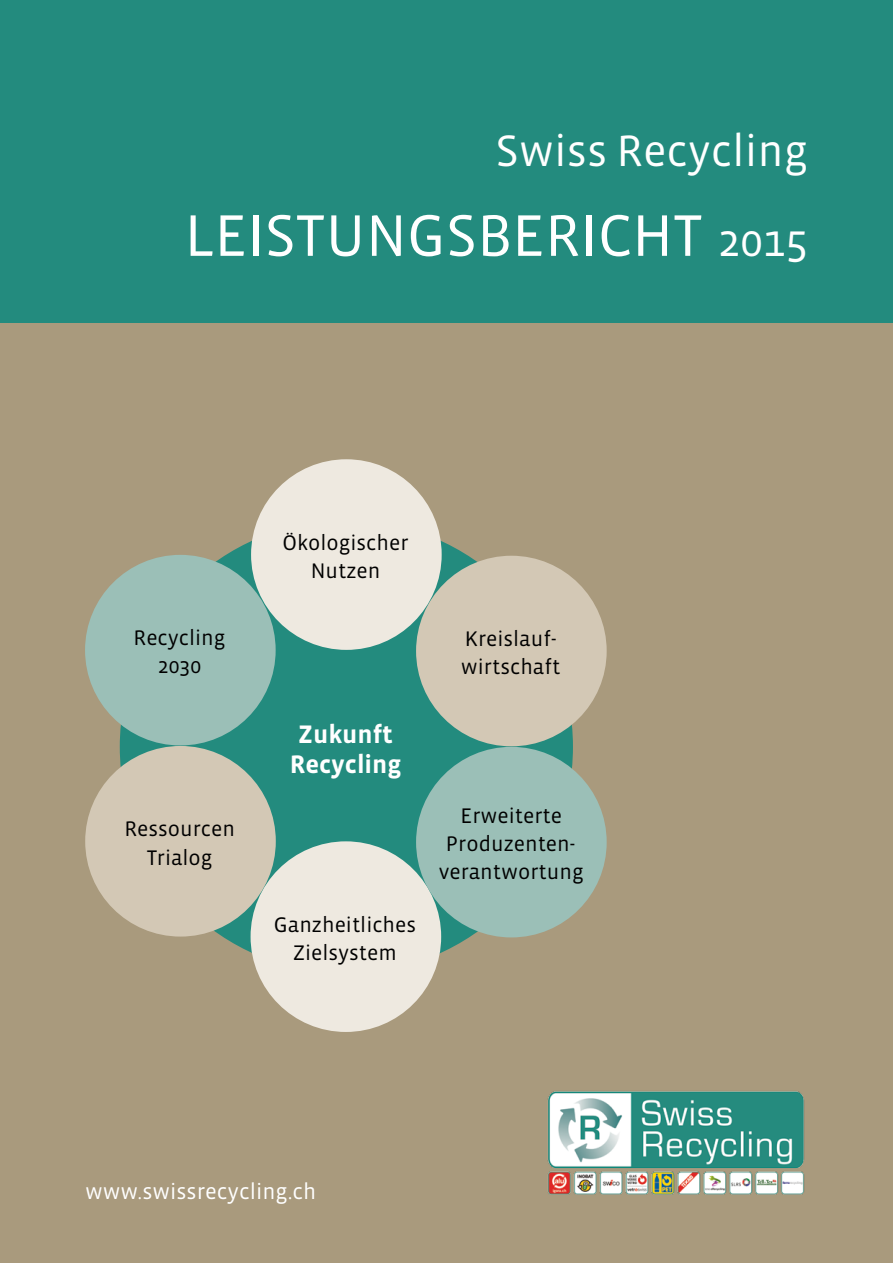
<style>
.page{position:relative;width:893px;height:1263px;background:#fff}
.page>*{position:absolute;margin:0;border:0;box-sizing:border-box;transform-origin:0 0}
.t1{font:60px "Vista Sans OT";color:#fff}
.t2{font:45px "Vista Sans OT";color:#fff}
.t3{font:700 25.95px "Vista Sans OT";color:#fff}
.t4{font:22.5px "Vista Sans OT";color:#fff}
.t5{font:21.6px/28px "Vista Sans OT";color:#000;text-align:center}
.s1{font-size:45px}
</style>
<div class="page">
<div style="left:0;top:0;width:893px;height:329px;background:#238b7e"></div>
<div style="left:0;top:323px;width:893px;height:940px;background:#a99a7d"></div>
<img style="left:547px;top:1091px;width:258px;height:104px">
<div style="left:120px;top:520px;width:453px;height:453px;background:#238b7e;border-radius:50%"></div>
<div style="left:251px;top:459px;width:191px;height:191px;background:#eee9e0;border-radius:50%"></div>
<div style="left:85px;top:555px;width:191px;height:190px;background:#9bbfb7;border-radius:50%"></div>
<div style="left:416px;top:556px;width:191px;height:190px;background:#d3c8b5;border-radius:50%"></div>
<div style="left:85px;top:746px;width:191px;height:190px;background:#d3c8b5;border-radius:50%"></div>
<div style="left:251px;top:841px;width:190px;height:191px;background:#eee9e0;border-radius:50%"></div>
<div style="left:416px;top:747px;width:191px;height:190px;background:#9bbfb7;border-radius:50%"></div>
<p class="t2" style="left:495px;top:128px;width:314px">Swiss Recycling</p>
<p class="t1" style="left:184px;top:205px;width:625px">LEISTUNGSBERICHT <span class="s1">2015</span></p>
<p class="t5" style="left:134px;top:624px;width:93px">Recycling</p>
<p class="t5" style="left:158px;top:652px;width:45px">2030</p>
<p class="t5" style="left:124px;top:815px;width:112px">Ressourcen</p>
<p class="t5" style="left:147px;top:844px;width:67px">Trialog</p>
<p class="t5" style="left:283px;top:529px;width:127px">Ökologischer</p>
<p class="t5" style="left:311px;top:557px;width:71px">Nutzen</p>
<p class="t3" style="left:298px;top:721px;width:96px">Zukunft</p>
<p class="t3" style="left:290px;top:751px;width:113px">Recycling</p>
<p class="t5" style="left:274px;top:911px;width:144px">Ganzheitliches<br>Zielsystem</p>
<p class="t5" style="left:465px;top:625px;width:93px">Kreislauf-</p>
<p class="t5" style="left:461px;top:653px;width:101px">wirtschaft</p>
<p class="t5" style="left:460px;top:802px;width:103px">Erweiterte</p>
<p class="t5" style="left:446px;top:830px;width:131px">Produzenten-</p>
<p class="t5" style="left:439px;top:858px;width:146px">verantwortung</p>
<p class="t4" style="left:85px;top:1180px;width:233px">www.swissrecycling.ch</p>
</div>
